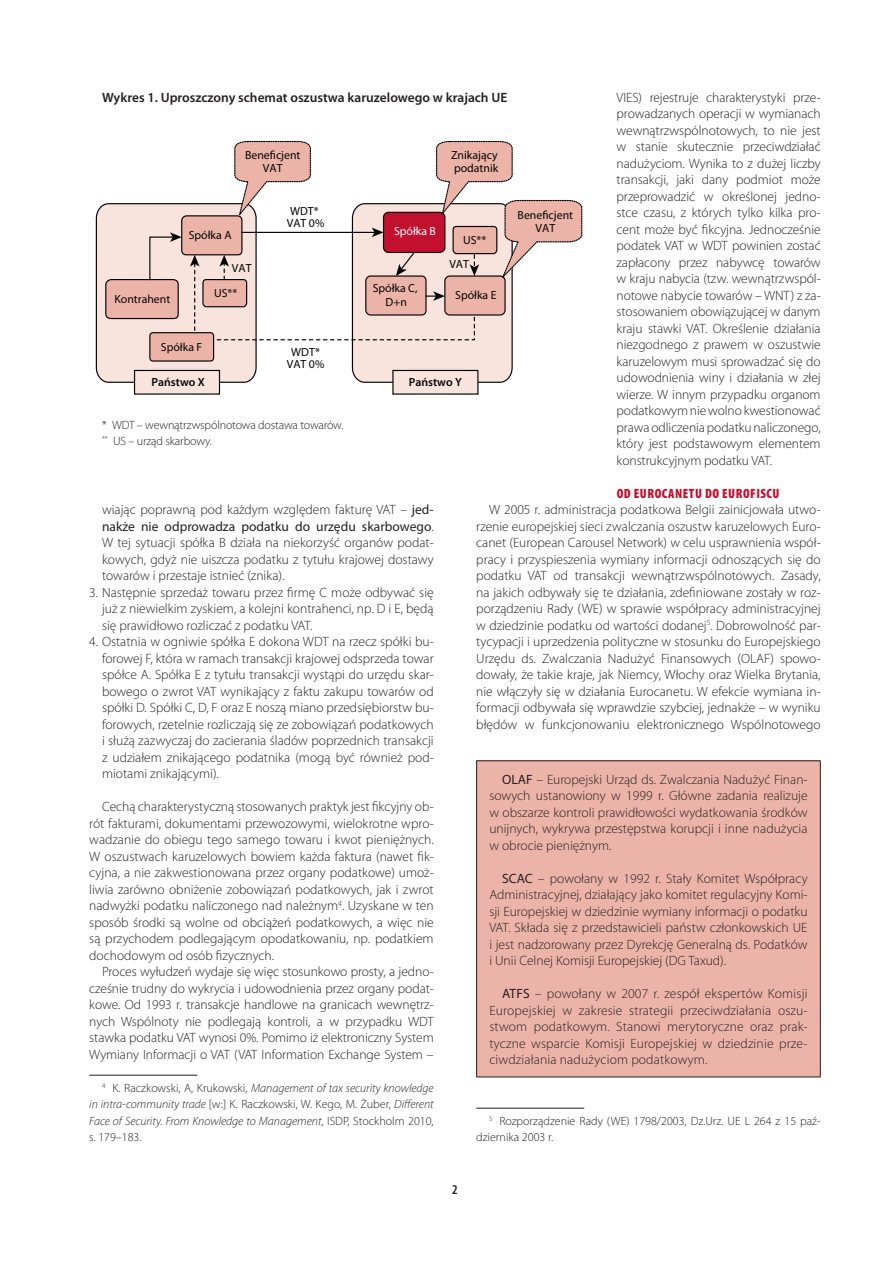
<style>
.page{position:relative;width:893px;height:1263px;background:#fff}
.page>*{position:absolute;margin:0;border:0;box-sizing:border-box;transform-origin:0 0}
.tekst{font:300 13.5px/16.5px "Myriad Pro";color:#231f20;text-align:justify}
.przypis{font:300 13.5px/16.5px "Myriad Pro";letter-spacing:-.005em;color:#231f20;text-align:justify}
.punkt{font:300 13.5px/16.5px "Myriad Pro";color:#231f20;text-align:justify}
.tekst-2{font:600 13.5px "Myriad Pro";color:#231f20}
.Podtytul_1{font:900 condensed 13.5px "Myriad Pro";letter-spacing:.04em;color:#c3102f}
.lead{font:600 condensed 13.5px "Myriad Pro";color:#231f20}
.przypis-2{font:italic 300 12px/16.5px "Myriad Pro";color:#231f20;text-align:justify}
.przypis-3{font:300 12px/16.5px "Myriad Pro";color:#231f20}
.t1{font:11.85px/13px "Myriad Pro";color:#050504;text-align:center}
.t2{font:600 11.85px "Myriad Pro";color:#050504}
.t3{font:11.85px "Myriad Pro";color:#fff}
.s1{font-weight:400}
.s2{font-style:normal}
</style>
<div class="page">
<hr style="left:89px;top:1075px;width:108px;height:1px;background:#231f20">
<hr style="left:476px;top:1108px;width:108px;height:1px;background:#231f20">
<div style="left:135px;top:370px;width:84px;height:24px;background:#f8e3dd"></div>
<div style="left:393px;top:370px;width:85px;height:24px;background:#f8e3dd"></div>
<svg style="left:95px;top:140px;width:488px;height:243px"></svg>
<div style="left:150px;top:333px;width:64px;height:28px;background:#ecb4a9;border-radius:4px"></div>
<div style="left:149px;top:332px;width:65px;height:30px;border:1px solid #050504;border-radius:4px"></div>
<div style="left:477px;top:761px;width:343px;height:316px;background:#ecb4a9"></div>
<hr style="left:476px;top:760px;width:345px;height:1px;background:#231f20">
<hr style="left:476px;top:761px;width:1px;height:315px;background:#231f20">
<hr style="left:820px;top:761px;width:1px;height:315px;background:#231f20">
<hr style="left:476px;top:1076px;width:345px;height:1px;background:#231f20">
<p class="tekst-2" style="left:102px;top:88px;width:407px">Wykres 1. Uproszczony schemat oszustwa karuzelowego w krajach UE</p>
<p class="przypis" style="left:617px;top:89px;width:206px">VIES) rejestruje charakterystyki prze&shy;prowadzanych operacji w wymianach wewnątrzwspólnotowych, to nie jest w stanie skutecznie przeciwdziałać nadużyciom. Wynika to z dużej liczby transakcji, jaki dany podmiot może przeprowadzić w określonej jedno&shy;stce czasu, z których tylko kilka pro&shy;cent może być fikcyjna. Jednocześnie podatek VAT w WDT powinien zostać zapłacony przez nabywcę towarów w kraju nabycia (tzw. wewnątrzwspól&shy;notowe nabycie towarów – WNT) z za&shy;stosowaniem obowiązującej w danym kraju stawki VAT. Określenie działania niezgodnego z prawem w oszustwie karuzelowym musi sprowadzać się do udowodnienia winy i działania w złej wierze. W innym przypadku organom podatkowym nie wolno kwestionować prawa odliczenia podatku naliczonego, który jest podstawowym elementem konstrukcyjnym podatku VAT.</p>
<p class="Podtytul_1" style="left:617px;top:484px;width:164px">OD EUROCANETU DO EUROFISCU</p>
<p class="tekst" style="left:476px;top:501px;width:346px;text-indent:13px">W 2005 r. administracja podatkowa Belgii zainicjowała utwo&shy;rzenie europejskiej sieci zwalczania oszustw karuzelowych Euro&shy;canet (European Carousel Network) w celu usprawnienia współ&shy;pracy i przyspieszenia wymiany informacji odnoszących się do podatku VAT od transakcji wewnątrzwspólnotowych. Zasady, na jakich odbywały się te działania, zdefiniowane zostały w roz&shy;porządzeniu Rady (WE) w sprawie współpracy administracyjnej w dziedzinie podatku od wartości dodanej<sup>5</sup>. Dobrowolność par&shy;tycypacji i uprzedzenia polityczne w stosunku do Europejskiego Urzędu ds. Zwalczania Nadużyć Finansowych (OLAF) spowo&shy;dowały, że takie kraje, jak Niemcy, Włochy oraz Wielka Brytania, nie włączyły się w działania Eurocanetu. W efekcie wymiana in&shy;formacji odbywała się wprawdzie szybciej, jednakże – w wyniku błędów w funkcjonowaniu elektronicznego Wspólnotowego</p>
<p class="t1" style="left:245px;top:148px;width:57px">Beneficjent<br>VAT</p>
<p class="t1" style="left:451px;top:148px;width:49px;text-align:left">Znikający podatnik</p>
<p class="t1" style="left:287px;top:206px;width:39px;line-height:11.9px;text-align:left">WDT*<br>VAT 0%</p>
<p class="t1" style="left:518px;top:209px;width:57px">Beneficjent<br>VAT</p>
<p class="t1" style="left:189px;top:229px;width:44px">Spółka A</p>
<p class="t3" style="left:394px;top:225px;width:43px">Spółka B</p>
<p class="t1" style="left:463px;top:233px;width:25px">US**</p>
<p class="t1" style="left:449px;top:257px;width:21px">VAT</p>
<p class="t1" style="left:232px;top:262px;width:21px">VAT</p>
<p class="t1" style="left:373px;top:281px;width:46px;line-height:14.1px">Spółka C,<br>D+n</p>
<p class="t1" style="left:455px;top:289px;width:43px">Spółka E</p>
<p class="t1" style="left:214px;top:286px;width:25px">US**</p>
<p class="t1" style="left:115px;top:292px;width:57px">Kontrahent</p>
<p class="t1" style="left:161px;top:341px;width:43px">Spółka F</p>
<p class="t1" style="left:287px;top:346px;width:39px;line-height:11.9px">WDT*<br>VAT 0%</p>
<p class="t2" style="left:152px;top:375px;width:55px">Państwo X</p>
<p class="t2" style="left:409px;top:375px;width:55px">Państwo Y</p>
<p class="przypis-3" style="left:102px;top:417px;width:243px">* WDT – wewnątrzwspólnotowa dostawa towarów.</p>
<p class="przypis-3" style="left:102px;top:433px;width:111px"><sup>**</sup> US – urząd skarbowy.</p>
<p class="przypis" style="left:102px;top:501px;width:333px">wiając poprawną pod każdym względem fakturę VAT – <span class="s1">jed&shy;nakże nie odprowadza podatku do urzędu skarbowego</span>.<br>W tej sytuacji spółka B działa na niekorzyść organów podat&shy;kowych, gdyż nie uiszcza podatku z tytułu krajowej dostawy towarów i przestaje istnieć (znika).</p>
<p class="punkt" style="left:102px;top:584px;width:333px;text-indent:-13px">3. Następnie sprzedaż towaru przez firmę C może odbywać się już z niewielkim zyskiem, a kolejni kontrahenci, np. D i E, będą się prawidłowo rozliczać z podatku VAT.</p>
<p class="punkt" style="left:102px;top:633px;width:333px;text-indent:-13px">4. Ostatnia w ogniwie spółka E dokona WDT na rzecz spółki bu&shy;forowej F, która w ramach transakcji krajowej odsprzeda towar spółce A. Spółka E z tytułu transakcji wystąpi do urzędu skar&shy;bowego o zwrot VAT wynikający z faktu zakupu towarów od spółki D. Spółki C, D, F oraz E noszą miano przedsiębiorstw bu&shy;forowych, rzetelnie rozliczają się ze zobowiązań podatkowych i służą zazwyczaj do zacierania śladów poprzednich transakcji z udziałem znikającego podatnika (mogą być również pod&shy;miotami znikającymi).</p>
<p class="tekst" style="left:89px;top:798px;width:346px;text-indent:13px">Cechą charakterystyczną stosowanych praktyk jest fikcyjny ob&shy;rót fakturami, dokumentami przewozowymi, wielokrotne wpro&shy;wadzanie do obiegu tego samego towaru i kwot pieniężnych.<br>W oszustwach karuzelowych bowiem każda faktura (nawet fik&shy;cyjna, a nie zakwestionowana przez organy podatkowe) umoż&shy;liwia zarówno obniżenie zobowiązań podatkowych, jak i zwrot nadwyżki podatku naliczonego nad należnym<sup>4</sup>. Uzyskane w ten sposób środki są wolne od obciążeń podatkowych, a więc nie są przychodem podlegającym opodatkowaniu, np. podatkiem dochodowym od osób fizycznych.</p>
<p class="tekst" style="left:89px;top:963px;width:346px;text-indent:13px">Proces wyłudzeń wydaje się więc stosunkowo prosty, a jedno&shy;cześnie trudny do wykrycia i udowodnienia przez organy podat&shy;kowe. Od 1993 r. transakcje handlowe na granicach wewnętrz&shy;nych Wspólnoty nie podlegają kontroli, a w przypadku WDT stawka podatku VAT wynosi 0%. Pomimo iż elektroniczny System Wymiany Informacji o VAT (VAT Information Exchange System –</p>
<p class="przypis-2" style="left:89px;top:1079px;width:346px;text-indent:13px"><sup>4</sup> <span class="s2">K. Raczkowski, A, Krukowski,</span> Management of tax security knowledge in intra-community trade <span class="s2">[w:] K. Raczkowski, W. Kego, M. Żuber,</span> Different Face of Security. From Knowledge to Management<span class="s2">, ISDP, Stockholm 2010, s. 179–183.</span></p>
<p class="tekst" style="left:489px;top:771px;width:320px;text-indent:13px"><span class="s1">OLAF</span> – Europejski Urząd ds. Zwalczania Nadużyć Finan&shy;sowych ustanowiony w 1999 r. Główne zadania realizuje w obszarze kontroli prawidłowości wydatkowania środków unijnych, wykrywa przestępstwa korupcji i inne nadużycia w obrocie pieniężnym.</p>
<p class="tekst" style="left:489px;top:870px;width:320px;text-indent:13px"><span class="s1">SCAC</span> – powołany w 1992 r. Stały Komitet Współpracy Administracyjnej, działający jako komitet regulacyjny Komi&shy;sji Europejskiej w dziedzinie wymiany informacji o podatku VAT. Składa się z przedstawicieli państw członkowskich UE i jest nadzorowany przez Dyrekcję Generalną ds. Podatków i Unii Celnej Komisji Europejskiej (DG Taxud).</p>
<p class="tekst" style="left:489px;top:985px;width:320px;text-indent:13px"><span class="s1">ATFS</span> – powołany w 2007 r. zespół ekspertów Komisji Europejskiej w zakresie strategii przeciwdziałania oszu&shy;stwom podatkowym. Stanowi merytoryczne oraz prak&shy;tyczne wsparcie Komisji Europejskiej w dziedzinie prze&shy;ciwdziałania nadużyciom podatkowym.</p>
<p class="przypis-3" style="left:476px;top:1112px;width:346px;text-indent:13px"><sup>5</sup> Rozporządzenie Rady (WE) 1798/2003, Dz.Urz. UE L 264 z 15 paź&shy;dziernika 2003 r.</p>
<p class="lead" style="left:452px;top:1181px;width:7px">2</p>
</div>
